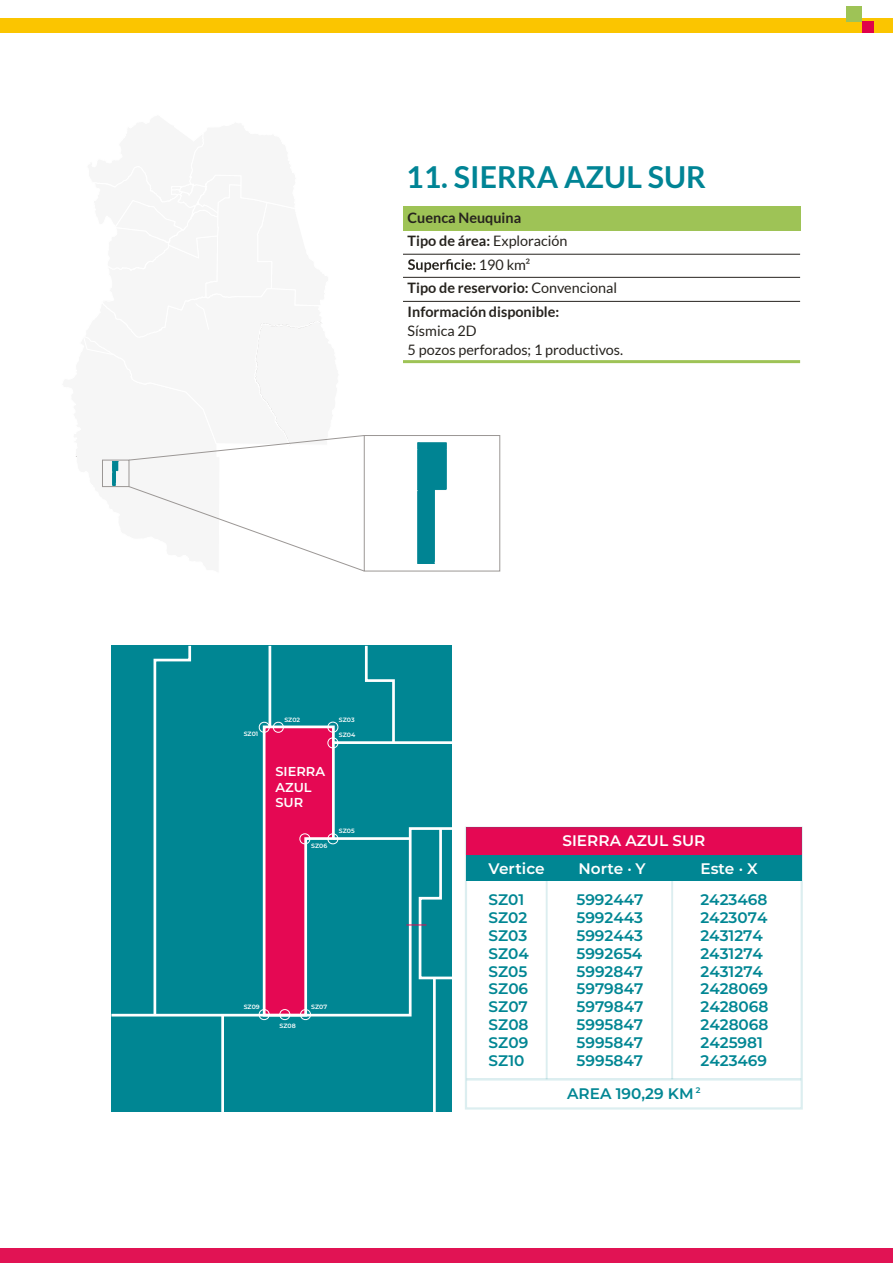
<style>
.page{position:relative;width:893px;height:1263px;background:#fff}
.page>*{position:absolute;margin:0;border:0;box-sizing:border-box;transform-origin:0 0}
.t1{font:700 30.3px "Lato";color:#008495}
.t2{font:600 15.3px/33.5px "Montserrat";color:#008693}
.t3{font:600 15.3px "Montserrat";color:#fff}
.t4{font:700 14.4px "Lato";color:#26231e}
.t5{font:14.4px/18.9px "Lato";color:#26231e}
.t6{font:600 12.9px/15.6px "Montserrat";color:#fff}
.t7{font:600 6.15px "Montserrat";color:#fff}
.s1{font-weight:400}
</style>
<div class="page">
<div style="left:364px;top:435px;width:136px;height:136px;border:1px solid #9b9795"></div>
<div style="left:0;top:18px;width:893px;height:15px;background:#fbc500"></div>
<div style="left:862px;top:21px;width:11px;height:12px;background:#e0024a"></div>
<div style="left:846px;top:6px;width:16px;height:16px;background:#9ec356"></div>
<div style="left:0;top:1248px;width:893px;height:15px;background:#e11354"></div>
<div style="left:403px;top:206px;width:397px;height:24px;background:#9ec356"></div>
<svg style="left:408px;top:259px;width:67px;height:13px"></svg>
<hr style="left:403px;top:254px;width:397px;height:1px;background:#26231e">
<hr style="left:403px;top:277px;width:397px;height:1px;background:#26231e">
<hr style="left:403px;top:301px;width:397px;height:1px;background:#26231e">
<hr style="left:403px;top:360px;width:397px;height:3px;background:#9ec356">
<svg style="left:76px;top:321px;width:289px;height:250px"></svg>
<svg style="left:418px;top:443px;width:28px;height:121px"></svg>
<div style="left:111px;top:646px;width:341px;height:466px;background:#008693"></div>
<svg style="left:152px;top:645px;width:40px;height:181px"></svg>
<svg style="left:111px;top:826px;width:306px;height:191px"></svg>
<hr style="left:333px;top:741px;width:128px;height:3px;background:#fff">
<svg style="left:364px;top:645px;width:32px;height:97px"></svg>
<hr style="left:269px;top:646px;width:2px;height:81px;background:#fff">
<svg style="left:417px;top:827px;width:35px;height:153px"></svg>
<hr style="left:433px;top:978px;width:3px;height:134px;background:#fff">
<hr style="left:221px;top:1015px;width:3px;height:97px;background:#fff">
<hr style="left:333px;top:837px;width:77px;height:3px;background:#fff">
<svg style="left:258px;top:721px;width:81px;height:299px"></svg>
<div style="left:466px;top:855px;width:336px;height:26px;background:#008693"></div>
<div style="left:466px;top:827px;width:336px;height:27px;background:#e50853"></div>
<hr style="left:466px;top:852px;width:336px;height:3px;background:#e50853">
<hr style="left:546px;top:881px;width:2px;height:198px;background:#008693">
<hr style="left:671px;top:881px;width:2px;height:198px;background:#008693">
<hr style="left:466px;top:1078px;width:335px;height:2px;background:#008693">
<h1 class="t1" style="left:406px;top:160px;width:301px">11. SIERRA AZUL SUR</h1>
<p class="t4" style="left:408px;top:209px;width:115px">Cuenca Neuquina</p>
<p class="t4" style="left:408px;top:233px;width:161px">Tipo de área: <span class="s1">Exploración</span></p>
<p class="t5" style="left:479px;top:255px;width:53px">190 km²</p>
<p class="t4" style="left:408px;top:280px;width:211px">Tipo de reservorio: <span class="s1">Convencional</span></p>
<p class="t4" style="left:408px;top:303px;width:153px">Información disponible:</p>
<p class="t5" style="left:408px;top:321px;width:217px">Sísmica 2D<br>5 pozos perforados; 1 productivos.</p>
<p class="t7" style="left:244px;top:729px;width:16px">SZ01</p>
<p class="t7" style="left:284px;top:715px;width:17px">SZ02</p>
<p class="t7" style="left:339px;top:715px;width:17px">SZ03</p>
<p class="t6" style="left:275px;top:763px;width:51px">SIERRA<br>AZUL<br>SUR</p>
<p class="t7" style="left:311px;top:842px;width:18px">SZ06</p>
<p class="t7" style="left:339px;top:731px;width:18px">SZ04</p>
<p class="t7" style="left:339px;top:827px;width:17px">SZ05</p>
<p class="t7" style="left:244px;top:1003px;width:18px">SZ09</p>
<p class="t7" style="left:280px;top:1021px;width:18px">SZ08</p>
<p class="t7" style="left:311px;top:1002px;width:17px">SZ07</p>
<p class="t3" style="left:562px;top:829px;width:144px">SIERRA AZUL SUR</p>
<p class="t3" style="left:488px;top:858px;width:58px">Vertice</p>
<p class="t3" style="left:578px;top:858px;width:69px">Norte · Y</p>
<p class="t3" style="left:700px;top:858px;width:59px">Este · X</p>
<p class="t2" style="left:488px;top:882px;width:37px">SZ01</p>
<p class="t2" style="left:576px;top:882px;width:69px">5992447</p>
<p class="t2" style="left:700px;top:882px;width:69px">2423468</p>
<p class="t2" style="left:488px;top:900px;width:40px">SZ02</p>
<p class="t2" style="left:576px;top:900px;width:68px">5992443</p>
<p class="t2" style="left:700px;top:900px;width:69px">2423074</p>
<p class="t2" style="left:488px;top:918px;width:40px">SZ03</p>
<p class="t2" style="left:576px;top:918px;width:68px">5992443</p>
<p class="t2" style="left:700px;top:918px;width:64px">2431274</p>
<p class="t2" style="left:489px;top:936px;width:42px">SZ04</p>
<p class="t2" style="left:576px;top:936px;width:67px">5992654</p>
<p class="t2" style="left:700px;top:936px;width:64px">2431274</p>
<p class="t2" style="left:489px;top:954px;width:40px">SZ05</p>
<p class="t2" style="left:576px;top:954px;width:68px">5992847</p>
<p class="t2" style="left:700px;top:954px;width:64px">2431274</p>
<p class="t2" style="left:489px;top:971px;width:41px">SZ06</p>
<p class="t2" style="left:576px;top:971px;width:69px">5979847</p>
<p class="t2" style="left:700px;top:971px;width:69px">2428069</p>
<p class="t2" style="left:489px;top:989px;width:41px">SZ07</p>
<p class="t2" style="left:576px;top:989px;width:69px">5979847</p>
<p class="t2" style="left:700px;top:989px;width:70px">2428068</p>
<p class="t2" style="left:489px;top:1007px;width:42px">SZ08</p>
<p class="t2" style="left:576px;top:1007px;width:68px">5995847</p>
<p class="t2" style="left:700px;top:1007px;width:70px">2428068</p>
<p class="t2" style="left:489px;top:1025px;width:41px">SZ09</p>
<p class="t2" style="left:576px;top:1025px;width:68px">5995847</p>
<p class="t2" style="left:700px;top:1025px;width:64px">2425981</p>
<p class="t2" style="left:489px;top:1043px;width:37px">SZ10</p>
<p class="t2" style="left:577px;top:1043px;width:68px">5995847</p>
<p class="t2" style="left:567px;top:1043px;width:201px;text-indent:133px">2423469<br>AREA 190,29 KM <sup>2</sup></p>
</div>
